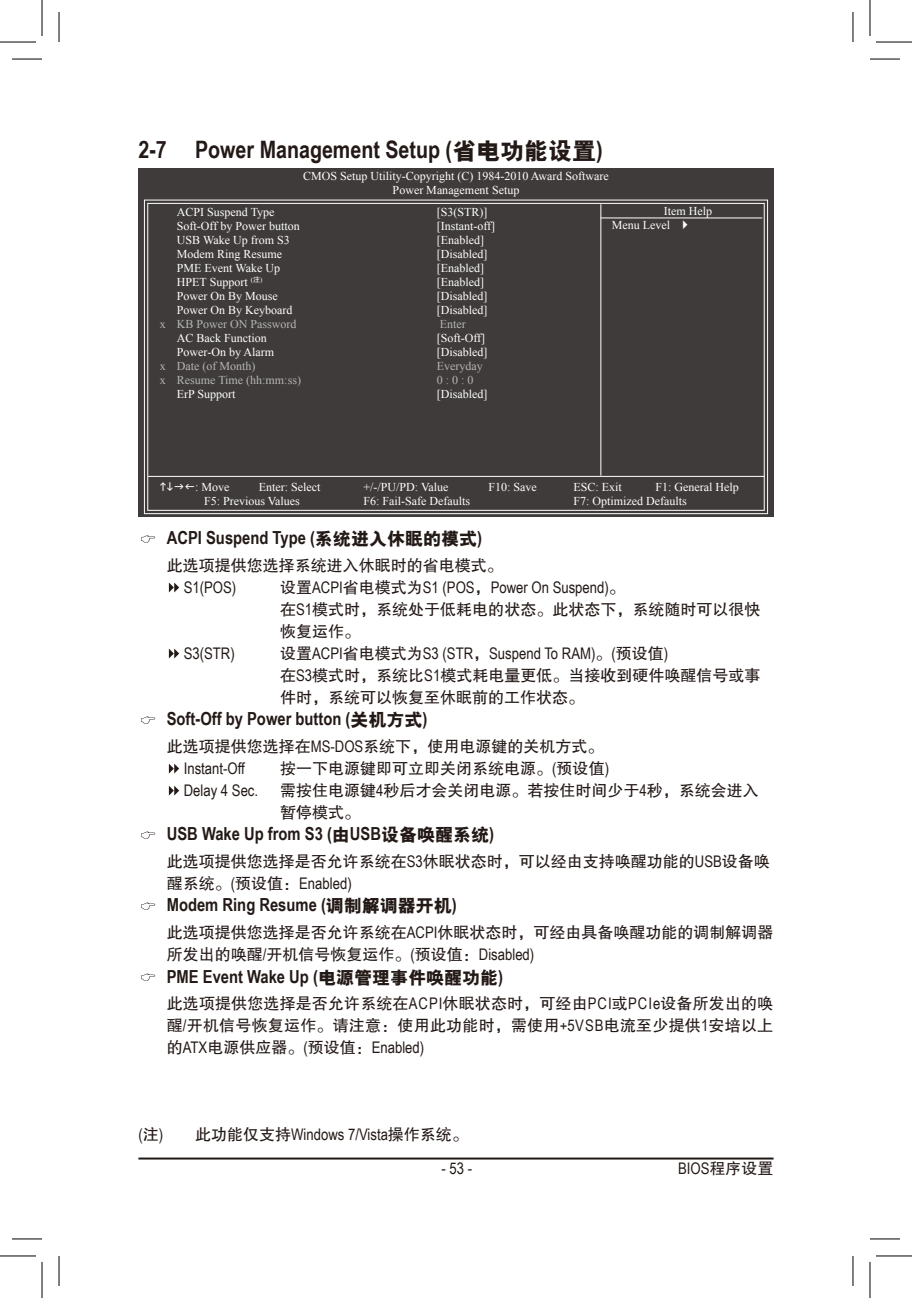
<style>
.page{position:relative;width:912px;height:1298px;background:#fff}
.page>*{position:absolute;margin:0;border:0;box-sizing:border-box;transform-origin:0 0}
.Heading_1{font:700 24px "Arial Narrow";color:#231916}
._09pt-Bold{font:700 18px "Arial Narrow";color:#231916}
._08pt-body_tab5{font:16px/22px "FZHTJW GB1 0";color:#231916}
._08pt-body{font:16px/22px "FZHTJW GB1 0";color:#231916}
._08pt-body-2{font:16px "Arial Narrow";color:#231916}
._08pt-body_tab5-2{font:16px "Arial Narrow";color:#231916}
.BIOS_Screen{font:12px "Times New Roman";color:#fff}
.BIOS_Screen_title{font:12px "Times New Roman";color:#fff}
.BIOS_Screen-2{font:12px "Times New Roman";color:#b5b5b6}
.s1{font-family:"H Yb 9 gj";font-weight:400}
.s2{font-family:"Arial Narrow"}
.s3{font-family:"FZHTJW GB1 0"}
</style>
<div class="page">
<hr style="left:138px;top:1157px;width:635px;height:2px;background:#231916">
<svg style="left:141px;top:535px;width:14px;height:7px"></svg>
<svg style="left:169px;top:582px;width:10px;height:10px"></svg>
<svg style="left:169px;top:648px;width:10px;height:10px"></svg>
<svg style="left:141px;top:716px;width:14px;height:7px"></svg>
<svg style="left:169px;top:763px;width:10px;height:10px"></svg>
<svg style="left:169px;top:785px;width:10px;height:10px"></svg>
<svg style="left:141px;top:831px;width:14px;height:7px"></svg>
<svg style="left:141px;top:902px;width:14px;height:7px"></svg>
<svg style="left:141px;top:973px;width:14px;height:7px"></svg>
<div style="left:138px;top:168px;width:635px;height:349px;background:#3f3b3a"></div>
<svg style="left:144px;top:199px;width:624px;height:315px"></svg>
<hr style="left:600px;top:204px;width:1px;height:271px;background:#fff">
<hr style="left:148px;top:476px;width:616px;height:1px;background:#fff">
<hr style="left:600px;top:217px;width:162px;height:1px;background:#fff">
<hr style="left:12px;top:59px;width:30px;height:1px;background:#000">
<hr style="left:870px;top:59px;width:30px;height:1px;background:#000">
<hr style="left:12px;top:1238px;width:30px;height:1px;background:#000">
<hr style="left:870px;top:1238px;width:30px;height:1px;background:#000">
<hr style="left:59px;top:12px;width:1px;height:30px;background:#000">
<hr style="left:59px;top:1255px;width:1px;height:30px;background:#000">
<hr style="left:852px;top:12px;width:1px;height:30px;background:#000">
<hr style="left:852px;top:1255px;width:1px;height:30px;background:#000">
<hr style="left:0;top:42px;width:36px;height:1px;background:#000">
<hr style="left:876px;top:42px;width:36px;height:1px;background:#000">
<hr style="left:0;top:1255px;width:36px;height:1px;background:#000">
<hr style="left:876px;top:1255px;width:36px;height:1px;background:#000">
<hr style="left:42px;top:0;width:1px;height:36px;background:#000">
<hr style="left:42px;top:1261px;width:1px;height:36px;background:#000">
<hr style="left:869px;top:0;width:1px;height:36px;background:#000">
<hr style="left:869px;top:1261px;width:1px;height:36px;background:#000">
<svg style="left:160px;top:482px;width:34px;height:9px"></svg>
<svg style="left:683px;top:220px;width:4px;height:8px"></svg>
<p class="Heading_1" style="left:138px;top:131px;width:466px">2-7 Power Management Setup (<span class="s1">省电功能设置</span>)</p>
<p class="BIOS_Screen_title" style="left:303px;top:168px;width:307px">CMOS Setup Utility-Copyright (C) 1984-2010 Award Software</p>
<p class="BIOS_Screen_title" style="left:393px;top:182px;width:128px">Power Management Setup</p>
<p class="BIOS_Screen" style="left:177px;top:204px;width:99px">ACPI Suspend Type</p>
<p class="BIOS_Screen" style="left:437px;top:204px;width:52px">[S3(STR)]</p>
<p class="BIOS_Screen" style="left:177px;top:218px;width:124px">Soft-Off by Power button</p>
<p class="BIOS_Screen" style="left:437px;top:218px;width:60px">[Instant-off]</p>
<p class="BIOS_Screen" style="left:177px;top:232px;width:114px">USB Wake Up from S3</p>
<p class="BIOS_Screen" style="left:437px;top:232px;width:49px">[Enabled]</p>
<p class="BIOS_Screen" style="left:177px;top:246px;width:107px">Modem Ring Resume</p>
<p class="BIOS_Screen" style="left:437px;top:246px;width:52px">[Disabled]</p>
<p class="BIOS_Screen" style="left:177px;top:260px;width:105px">PME Event Wake Up</p>
<p class="BIOS_Screen" style="left:437px;top:260px;width:49px">[Enabled]</p>
<p class="BIOS_Screen" style="left:177px;top:274px;width:87px">HPET Support <sup>(</sup><sup>注</sup><sup>)</sup></p>
<p class="BIOS_Screen" style="left:437px;top:274px;width:49px">[Enabled]</p>
<p class="BIOS_Screen" style="left:177px;top:288px;width:102px">Power On By Mouse</p>
<p class="BIOS_Screen" style="left:437px;top:288px;width:52px">[Disabled]</p>
<p class="BIOS_Screen" style="left:177px;top:302px;width:117px">Power On By Keyboard</p>
<p class="BIOS_Screen" style="left:437px;top:302px;width:52px">[Disabled]</p>
<p class="BIOS_Screen-2" style="left:160px;top:316px;width:138px">x KB Power ON Password</p>
<p class="BIOS_Screen-2" style="left:440px;top:316px;width:27px">Enter</p>
<p class="BIOS_Screen" style="left:177px;top:330px;width:91px">AC Back Function</p>
<p class="BIOS_Screen" style="left:437px;top:330px;width:50px">[Soft-Off]</p>
<p class="BIOS_Screen" style="left:177px;top:344px;width:99px">Power-On by Alarm</p>
<p class="BIOS_Screen" style="left:437px;top:344px;width:52px">[Disabled]</p>
<p class="BIOS_Screen-2" style="left:160px;top:358px;width:97px">x Date (of Month)</p>
<p class="BIOS_Screen-2" style="left:437px;top:358px;width:47px">Everyday</p>
<p class="BIOS_Screen-2" style="left:160px;top:372px;width:142px">x Resume Time (hh:mm:ss)</p>
<p class="BIOS_Screen-2" style="left:437px;top:372px;width:38px">0:0:0</p>
<p class="BIOS_Screen" style="left:177px;top:386px;width:60px">ErP Support</p>
<p class="BIOS_Screen" style="left:437px;top:386px;width:52px">[Disabled]</p>
<p class="BIOS_Screen" style="left:664px;top:202px;width:50px">Item Help</p>
<p class="BIOS_Screen" style="left:612px;top:216px;width:60px">Menu Level</p>
<p class="BIOS_Screen_title" style="left:195px;top:478px;width:36px">: Move</p>
<p class="BIOS_Screen_title" style="left:259px;top:478px;width:63px">Enter: Select</p>
<p class="BIOS_Screen_title" style="left:363px;top:478px;width:86px">+/-/PU/PD: Value</p>
<p class="BIOS_Screen_title" style="left:488px;top:478px;width:50px">F10: Save</p>
<p class="BIOS_Screen_title" style="left:573px;top:478px;width:50px">ESC: Exit</p>
<p class="BIOS_Screen_title" style="left:655px;top:478px;width:85px">F1: General Help</p>
<p class="BIOS_Screen_title" style="left:204px;top:492px;width:97px">F5: Previous Values</p>
<p class="BIOS_Screen_title" style="left:363px;top:492px;width:108px">F6: Fail-Safe Defaults</p>
<p class="BIOS_Screen_title" style="left:573px;top:492px;width:115px">F7: Optimized Defaults</p>
<p class="_09pt-Bold" style="left:167px;top:524px;width:317px">ACPI Suspend Type (<span class="s1">系统进入休眠的模式</span>)</p>
<p class="_08pt-body_tab5" style="left:167px;top:554px;width:337px">此选项提供您选择系统进入休眠时的省电模式。</p>
<p class="_08pt-body_tab5-2" style="left:184px;top:575px;width:54px">S1(POS)</p>
<p class="_08pt-body_tab5" style="left:280px;top:576px;width:482px">设置<span class="s2">ACPI</span>省电模式为<span class="s2">S1 (POS</span>，<span class="s2">Power On Suspend)</span>。<br>在<span class="s2">S1</span>模式时，系统处于低耗电的状态。此状态下，系统随时可以很快恢复运作。</p>
<p class="_08pt-body_tab5-2" style="left:184px;top:641px;width:53px">S3(STR)</p>
<p class="_08pt-body_tab5" style="left:280px;top:642px;width:482px">设置<span class="s2">ACPI</span>省电模式为<span class="s2">S3 (STR</span>，<span class="s2">Suspend To RAM)</span>。<span class="s2">(</span>预设值<span class="s2">)<br></span>在<span class="s2">S3</span>模式时，系统比<span class="s2">S1</span>模式耗电量更低。当接收到硬件唤醒信号或事件时，系统可以恢复至休眠前的工作状态。</p>
<p class="_09pt-Bold" style="left:167px;top:705px;width:262px">Soft-Off by Power button (<span class="s1">关机方式</span>)</p>
<p class="_08pt-body_tab5" style="left:167px;top:735px;width:438px">此选项提供您选择在<span class="s2">MS-DOS</span>系统下，使用电源键的关机方式。</p>
<p class="_08pt-body_tab5-2" style="left:184px;top:756px;width:63px">Instant-Off</p>
<p class="_08pt-body_tab5" style="left:280px;top:757px;width:330px">按一下电源键即可立即关闭系统电源。<span class="s2">(</span>预设值<span class="s2">)</span></p>
<p class="_08pt-body_tab5-2" style="left:184px;top:778px;width:76px">Delay 4 Sec.</p>
<p class="_08pt-body_tab5" style="left:280px;top:779px;width:480px">需按住电源键<span class="s2">4</span>秒后才会关闭电源。若按住时间少于<span class="s2">4</span>秒，系统会进入暂停模式。</p>
<p class="_09pt-Bold" style="left:167px;top:820px;width:329px">USB Wake Up from S3 (<span class="s1">由</span>USB<span class="s1">设备唤醒系统</span>)</p>
<p class="_08pt-body" style="left:167px;top:850px;width:605px">此选项提供您选择是否允许系统在<span class="s2">S3</span>休眠状态时，可以经由支持唤醒功能的<span class="s2">USB</span>设备唤醒系统。<span class="s2">(</span>预设值：<span class="s2">Enabled)</span></p>
<p class="_09pt-Bold" style="left:167px;top:891px;width:292px">Modem Ring Resume (<span class="s1">调制解调器开机</span>)</p>
<p class="_08pt-body_tab5" style="left:167px;top:921px;width:608px">此选项提供您选择是否允许系统在<span class="s2">ACPI</span>休眠状态时，可经由具备唤醒功能的调制解调器所发出的唤醒<span class="s2">/</span>开机信号恢复运作。<span class="s2">(</span>预设值：<span class="s2">Disabled)</span></p>
<p class="_09pt-Bold" style="left:167px;top:962px;width:338px">PME Event Wake Up (<span class="s1">电源管理事件唤醒功能</span>)</p>
<p class="_08pt-body_tab5" style="left:167px;top:992px;width:608px;text-align:justify">此选项提供您选择是否允许系统在<span class="s2">ACPI</span>休眠状态时，可经由<span class="s2">PCI</span>或<span class="s2">PCIe</span>设备所发出的唤醒<span class="s2">/</span>开机信号恢复运作。请注意：使用此功能时，需使用<span class="s2">+5VSB</span>电流至少提供<span class="s2">1</span>安培以上的<span class="s2">ATX</span>电源供应器。<span class="s2">(</span>预设值：<span class="s2">Enabled)</span></p>
<p class="_08pt-body-2" style="left:138px;top:1122px;width:331px">(<span class="s3">注</span>) <span class="s3">此功能仅支持</span>Windows 7/Vista<span class="s3">操作系统。</span></p>
<p class="_08pt-body-2" style="left:441px;top:1156px;width:32px">-53-</p>
<p class="_08pt-body-2" style="left:678px;top:1156px;width:97px">BIOS<span class="s3">程序设置</span></p>
</div>
